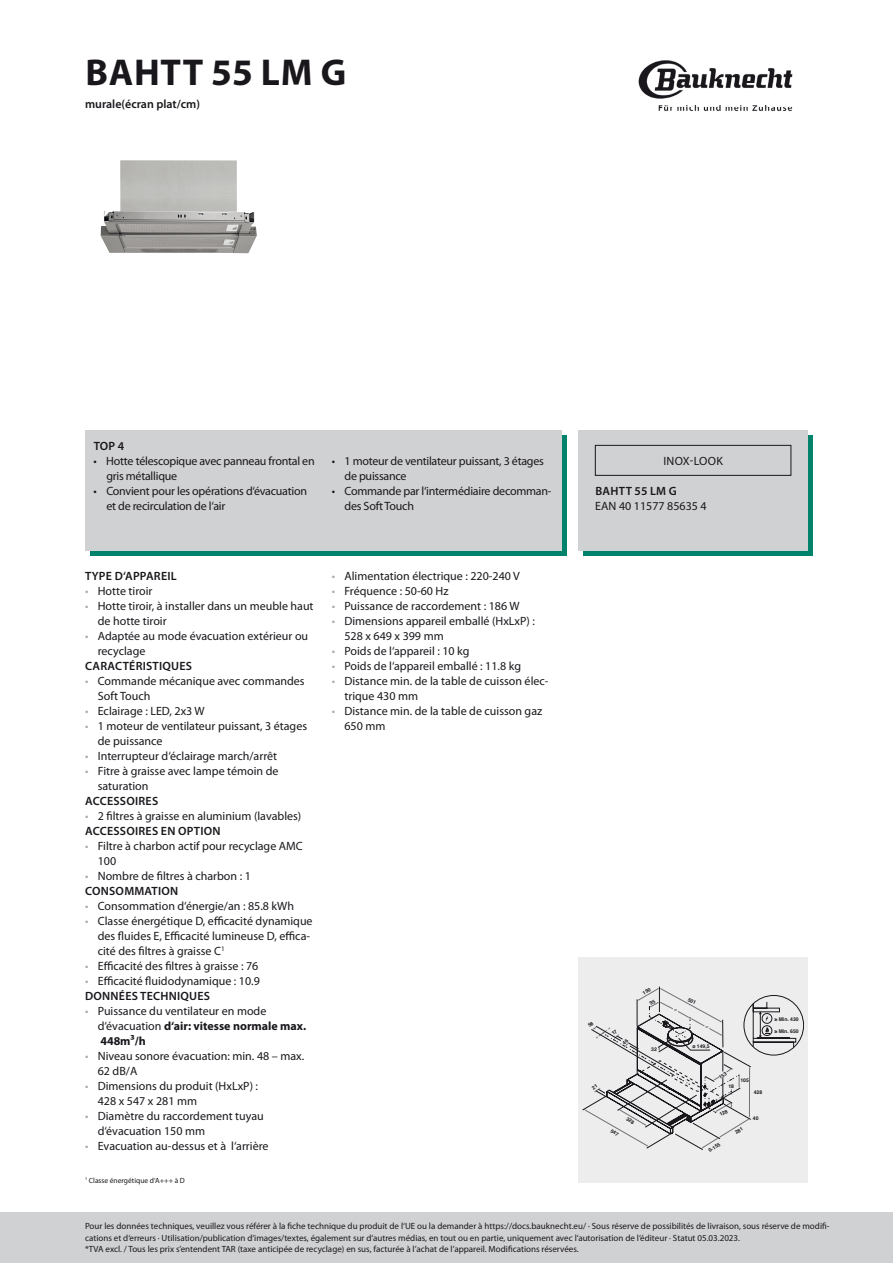
<style>
.page{position:relative;width:893px;height:1263px;background:#fff}
.page>*{position:absolute;margin:0;border:0;box-sizing:border-box;transform-origin:0 0}
.t1{font:700 37.5px "Myriad Pro";letter-spacing:.02em;color:#1a171c}
.t2{font:12px/15px "Myriad Pro";color:#1a171c}
.t3{font:12px/15px "Myriad Pro";letter-spacing:-.02em;color:#1a171c}
.t4{font:600 12px "Myriad Pro";letter-spacing:.02em;color:#1a171c}
.t5{font:600 12px "Myriad Pro";color:#1a171c}
.t6{font:12px "Myriad Pro";letter-spacing:.02em;color:#1a171c}
.t7{font:9px/11.2px "Myriad Pro";color:#1a171c}
.t8{font:7.5px "Myriad Pro";color:#1a171c}
.t9{font:700 5.1px "Helvetica";letter-spacing:-.005em;color:#1a171c}
.t10{font:5.1px "Helvetica Neue";color:#1a171c}
.s1{color:#a7a9ab}
.s2{font-weight:600}
.s3{font-weight:700}
</style>
<div class="page">
<img style="left:638px;top:60px;width:155px;height:52px">
<div style="left:0;top:1212px;width:893px;height:51px;background:#d0d1d2"></div>
<img style="left:100px;top:160px;width:157px;height:93px">
<svg style="left:90px;top:436px;width:477px;height:120px;background:#228f7b"></svg>
<div style="left:85px;top:430px;width:476px;height:120px;background:#d0d1d2"></div>
<div style="left:584px;top:436px;width:229px;height:120px;background:#00836a"></div>
<div style="left:578px;top:430px;width:230px;height:120px;background:#d0d1d2"></div>
<div style="left:595px;top:445px;width:196px;height:30px;border:1px solid #1a171c"></div>
<div style="left:578px;top:958px;width:230px;height:225px;background:#ededee"></div>
<svg style="left:583px;top:986px;width:221px;height:164px"></svg>
<h1 class="t1" style="left:85px;top:48px;width:262px">BAHTT 55 LM G</h1>
<p class="t5" style="left:85px;top:97px;width:116px">MURALE(ÉCRAN PLAT/CM)</p>
<p class="t4" style="left:94px;top:439px;width:32px">TOP 4</p>
<p class="t3" style="left:106px;top:454px;width:210px;text-indent:-13px">• Hotte télescopique avec panneau frontal en gris métallique</p>
<p class="t3" style="left:106px;top:484px;width:202px;text-indent:-13px">• Convient pour les opérations d‘évacuation et de recirculation de l‘air</p>
<p class="t3" style="left:344px;top:454px;width:201px;text-indent:-13px">• 1 moteur de ventilateur puissant, 3 étages de puissance</p>
<p class="t3" style="left:344px;top:484px;width:209px;text-indent:-13px">• Commande par l‘intermédiaire decomman&shy;des Soft Touch</p>
<p class="t4" style="left:85px;top:570px;width:49px">TYPE D‘APPA</p>
<p class="t4" style="left:154px;top:570px;width:21px">REIL</p>
<p class="t2" style="left:85px;top:584px;width:69px"><span class="s1">•</span> Hotte tiroir</p>
<p class="t2" style="left:98px;top:599px;width:217px;text-indent:-13px"><span class="s1">•</span> Hotte tiroir, à installer dans un meuble haut de hotte tiroir</p>
<p class="t2" style="left:98px;top:629px;width:212px;text-indent:-13px"><span class="s1">•</span> Adaptée au mode évacuation extérieur ou recyclage</p>
<p class="t4" style="left:85px;top:660px;width:108px">CARACTÉRISTIQUES</p>
<p class="t2" style="left:98px;top:674px;width:208px;text-indent:-13px"><span class="s1">•</span> Commande mécanique avec commandes<br>Soft Touch</p>
<p class="t2" style="left:85px;top:704px;width:121px"><span class="s1">•</span> Eclairage : LED, 2x3 W</p>
<p class="t2" style="left:98px;top:719px;width:211px;text-indent:-13px"><span class="s1">•</span> 1 moteur de ventilateur puissant, 3 étages de puissance</p>
<p class="t2" style="left:85px;top:749px;width:194px"><span class="s1">•</span> Interrupteur d‘éclairage march/arrêt</p>
<p class="t2" style="left:98px;top:764px;width:182px;text-indent:-13px"><span class="s1">•</span> Fitre à graisse avec lampe témoin de saturation</p>
<p class="t4" style="left:85px;top:795px;width:75px">ACCESSOIRES</p>
<p class="t2" style="left:85px;top:809px;width:218px"><span class="s1">•</span> 2 filtres à graisse en aluminium (lavables)<br><span class="s2">ACCESSOIRES EN OPT</span></p>
<p class="t4" style="left:200px;top:825px;width:22px">ION</p>
<p class="t2" style="left:98px;top:839px;width:206px;text-indent:-13px"><span class="s1">•</span> Filtre à charbon actif pour recyclage AMC<br>100</p>
<p class="t2" style="left:85px;top:869px;width:167px"><span class="s1">•</span> Nombre de filtres à charbon : 1<br><span class="s2">CONSOMMAT</span></p>
<p class="t4" style="left:158px;top:885px;width:22px">ION</p>
<p class="t2" style="left:85px;top:899px;width:210px"><span class="s1">•</span> Consommation d‘énergie/an : 85.8 kWh</p>
<p class="t2" style="left:98px;top:914px;width:216px;text-indent:-13px"><span class="s1">•</span> Classe énergétique D, efficacité dynamique des fluides E, Efficacité lumineuse D, effica&shy;cité des filtres à graisse C<sup>1</sup></p>
<p class="t2" style="left:85px;top:959px;width:175px"><span class="s1">•</span> Efficacité des filtres à graisse : 76</p>
<p class="t2" style="left:85px;top:974px;width:176px"><span class="s1">•</span> Efficacité fluidodynamique : 10.9<br><span class="s2">DONNÉES TECH NIQUES</span></p>
<p class="t2" style="left:98px;top:1004px;width:210px;text-indent:-13px"><span class="s1">•</span> Puissance du ventilateur en mode d‘évacuation <span class="s3">d‘air: vitesse normale max.<br>448m³/h</span></p>
<p class="t2" style="left:98px;top:1049px;width:208px;text-indent:-13px"><span class="s1">•</span> Niveau sonore évacuation: min. 48 – max.<br>62 dB/A</p>
<p class="t2" style="left:98px;top:1079px;width:162px;text-indent:-13px"><span class="s1">•</span> Dimensions du produit (HxLxP) :<br>428 x 547 x 281 mm</p>
<p class="t2" style="left:98px;top:1109px;width:168px;text-indent:-13px"><span class="s1">•</span> Diamètre du raccordement tuyau d‘évacuation 150 mm</p>
<p class="t2" style="left:85px;top:1139px;width:185px"><span class="s1">•</span> Evacuation au-dessus et à l‘arrière</p>
<p class="t8" style="left:85px;top:1176px;width:101px"><sup>1</sup> Classe énergétique d‘A+++ à D</p>
<p class="t2" style="left:332px;top:569px;width:190px"><span class="s1">•</span> Alimentation électrique : 220-240 V</p>
<p class="t2" style="left:332px;top:584px;width:118px"><span class="s1">•</span> Fréquence : 50-60 Hz</p>
<p class="t2" style="left:332px;top:599px;width:189px"><span class="s1">•</span> Puissance de raccordement : 186 W</p>
<p class="t2" style="left:344px;top:614px;width:192px;text-indent:-13px"><span class="s1">•</span> Dimensions appareil emballé (HxLxP) :<br>528 x 649 x 399 mm</p>
<p class="t2" style="left:332px;top:644px;width:139px"><span class="s1">•</span> Poids de l‘appareil : 10 kg</p>
<p class="t2" style="left:332px;top:659px;width:191px"><span class="s1">•</span> Poids de l‘appareil emballé : 11.8 kg</p>
<p class="t2" style="left:344px;top:674px;width:206px;text-indent:-13px"><span class="s1">•</span> Distance min. de la table de cuisson élec&shy;trique 430 mm</p>
<p class="t2" style="left:344px;top:704px;width:199px;text-indent:-13px"><span class="s1">•</span> Distance min. de la table de cuisson gaz<br>650 mm</p>
<p class="t6" style="left:663px;top:454px;width:61px">Inox-look</p>
<p class="t4" style="left:595px;top:484px;width:83px">BAHTT 55 LM G</p>
<p class="t2" style="left:595px;top:499px;width:113px">EAN 40 11577 85635 4</p>
<p class="t9" style="left:651px;top:1045px;width:7px">32</p>
<p class="t10" style="left:674px;top:1006px;width:5px">=</p>
<p class="t10" style="left:705px;top:1023px;width:5px">=</p>
<p class="t9" style="left:692px;top:1042px;width:19px">ø 149,5</p>
<p class="t9" style="left:740px;top:1076px;width:10px">105</p>
<p class="t9" style="left:728px;top:1082px;width:7px">18</p>
<p class="t9" style="left:754px;top:1088px;width:10px">428</p>
<p class="t9" style="left:753px;top:1114px;width:7px">40</p>
<p class="t9" style="left:707px;top:1147px;width:14px;rotate:-30deg">0-155</p>
<p class="t9" style="left:774px;top:1015px;width:26px">≥ Min. 430</p>
<p class="t9" style="left:774px;top:1027px;width:26px">≥ Min. 650</p>
<p class="t7" style="left:85px;top:1221px;width:746px">Pour les données techniques, veuillez vous référer à la fiche technique du produit de l‘UE ou la demander à https://docs.bauknecht.eu/ · Sous réserve de possibilités de livraison, sous réserve de modifi&shy;cations et d‘erreurs · Utilisation/publication d‘images/textes, également sur d‘autres médias, en tout ou en partie, uniquement avec l‘autorisation de l‘éditeur · Statut 05.03.2023.<br>*TVA excl. / Tous les prix s’entendent TAR (taxe anticipée de recyclage) en sus, facturée à l’achat de l’appareil. Modifications réservées.</p>
</div>
